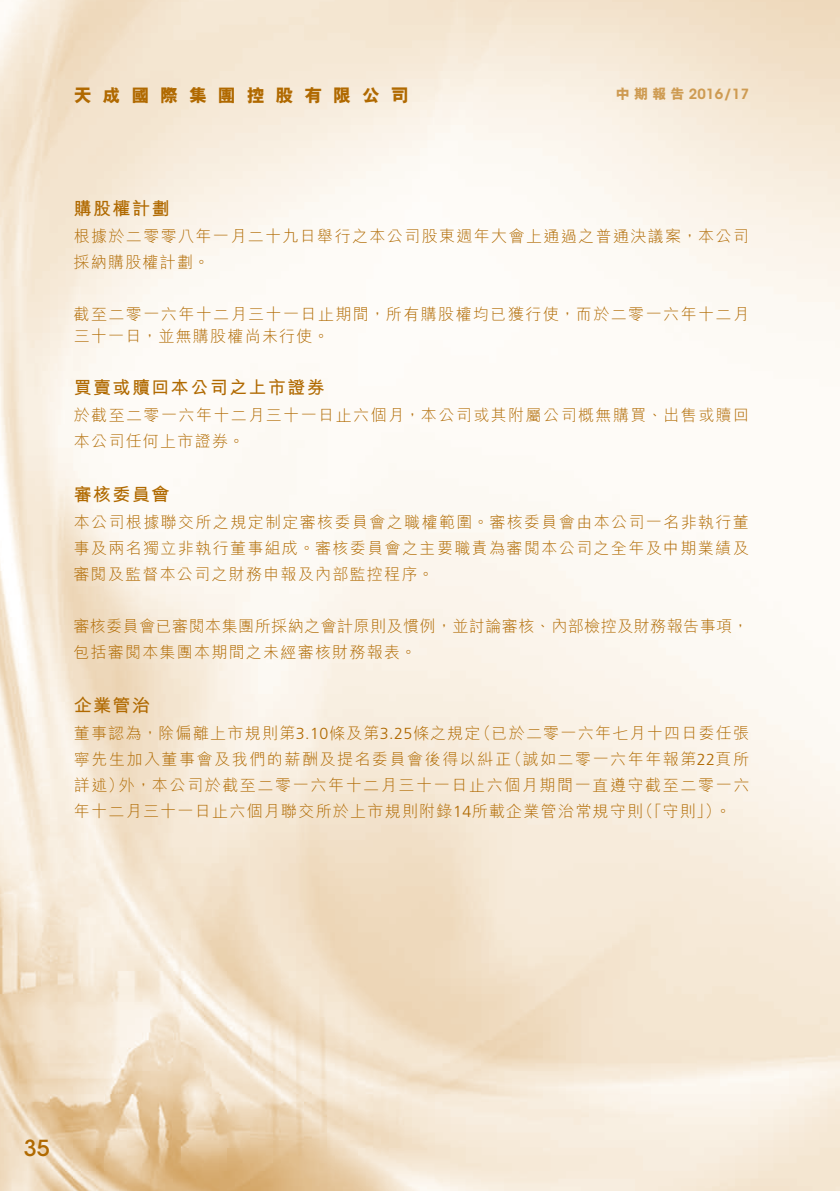
<style>
.page{position:relative;width:840px;height:1191px;background:#fff}
.page>*{position:absolute;margin:0;border:0;box-sizing:border-box;transform-origin:0 0}
.t1{font:500 22px "ITC Avant Garde Std";color:#b06900}
.t2{font:700 18px "M Hei HK";letter-spacing:.08em;color:#b06900}
.t3{font:800 18px "M Hei HK";letter-spacing:.6em;color:#b06900}
.t4{font:300 16px/26px "M Hei HK";letter-spacing:.085em;color:#b06900}
.t5{font:300 16px/26px "M Hei HK";letter-spacing:.03em;color:#b06900}
.t6{font:600 14px "ITC Avant Garde Std";letter-spacing:.02em;color:#ce9b52}
.s1{font-family:"M Hei HK";font-weight:800}
.s2{font-family:"Frutiger LT Std"}
</style>
<div class="page">
<img style="left:0;top:0;width:839px;height:1191px">
<p class="t3" style="left:74px;top:84px;width:336px">天成國際集團控股有限公司</p>
<p class="t6" style="left:615px;top:85px;width:135px"><span class="s1">中期報告</span> 2016/17</p>
<p class="t2" style="left:74px;top:195px;width:97px">購股權計劃</p>
<p class="t4" style="left:73px;top:222px;width:676px">根據於二零零八年一月二十九日舉行之本公司股東週年大會上通過之普通決議案，本公司採納購股權計劃。</p>
<p class="t4" style="left:74px;top:302px;width:676px;line-height:22px">截至二零一六年十二月三十一日止期間，所有購股權均已獲行使，而於二零一六年十二月三十一日，並無購股權尚未行使。</p>
<p class="t2" style="left:74px;top:374px;width:252px">買賣或贖回本公司之上市證券</p>
<p class="t4" style="left:74px;top:402px;width:676px">於截至二零一六年十二月三十一日止六個月，本公司或其附屬公司概無購買、出售或贖回本公司任何上市證券。</p>
<p class="t2" style="left:74px;top:481px;width:97px">審核委員會</p>
<p class="t4" style="left:73px;top:509px;width:676px;text-align:justify">本公司根據聯交所之規定制定審核委員會之職權範圍。審核委員會由本公司一名非執行董事及兩名獨立非執行董事組成。審核委員會之主要職責為審閱本公司之全年及中期業績及審閱及監督本公司之財務申報及內部監控程序。</p>
<p class="t5" style="left:73px;top:613px;width:676px">審核委員會已審閱本集團所採納之會計原則及慣例，並討論審核、內部檢控及財務報告事項，包括審閱本集團本期間之未經審核財務報表。</p>
<p class="t2" style="left:74px;top:692px;width:78px">企業管治</p>
<p class="t4" style="left:475px;top:719px;width:275px">（已於二零一六年七月十四日委任張</p>
<p class="t4" style="left:74px;top:719px;width:408px">董事認為，除偏離上市規則第<span class="s2">3.10</span>條及第<span class="s2">3.25</span>條之規定</p>
<p class="t4" style="left:505px;top:745px;width:244px">（誠如二零一六年年報第<span class="s2">22</span>頁所</p>
<p class="t4" style="left:119px;top:745px;width:631px;text-indent:-45px">寧先生加入董事會及我們的薪酬及提名委員會後得以糾正<br>外，本公司於截至二零一六年十二月三十一日止六個月期間一直遵守截至二零一六</p>
<p class="t4" style="left:74px;top:771px;width:52px">詳述）</p>
<p class="t4" style="left:637px;top:797px;width:85px">（「守則 (「</p>
<p class="t4" style="left:74px;top:797px;width:570px">年十二月三十一日止六個月聯交所於上市規則附錄<span class="s2">14</span>所載企業管治常規守則</p>
<p class="t4" style="left:714px;top:797px;width:17px">。</p>
<h1 class="t1" style="left:24px;top:1134px;width:27px">35</h1>
</div>
